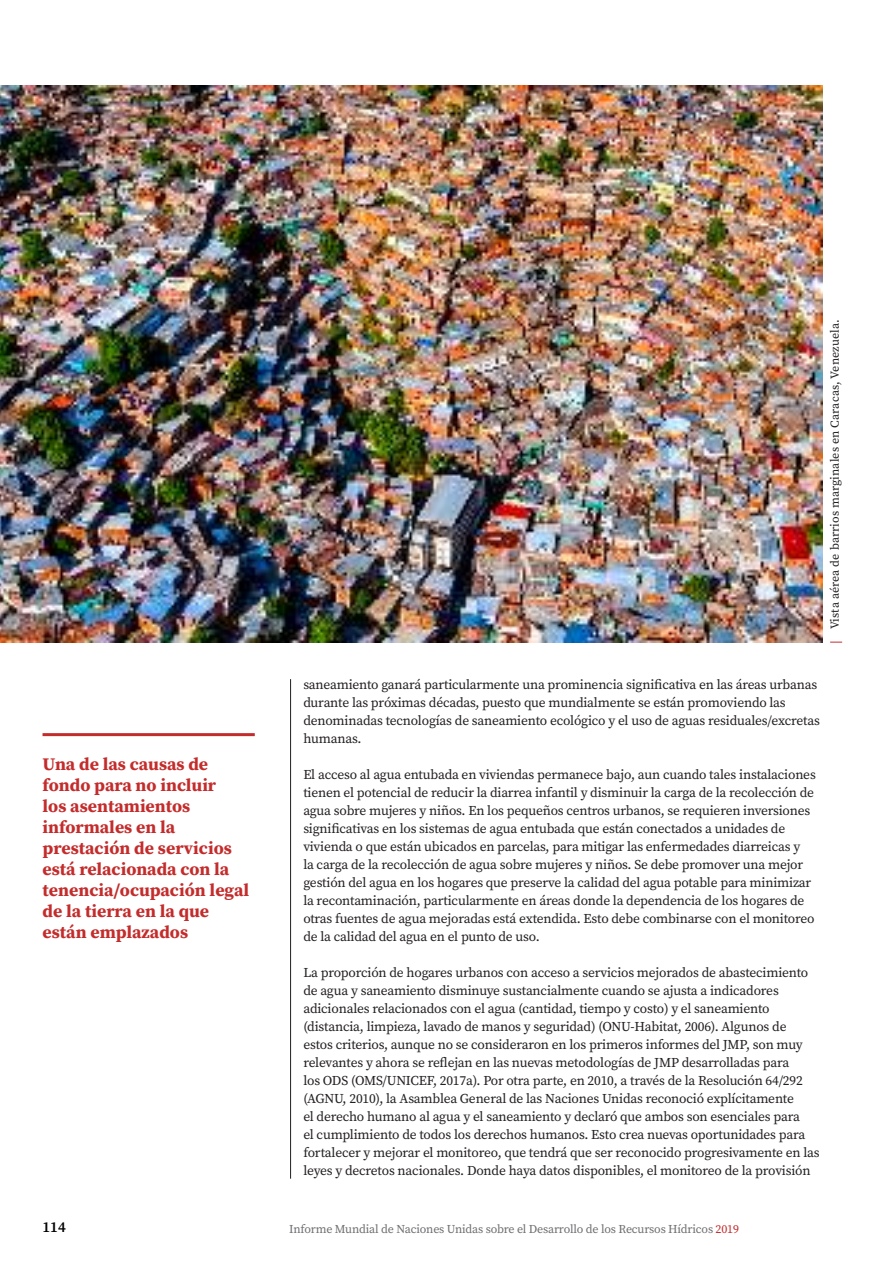
<style>
.page{position:relative;width:893px;height:1263px;background:#fff}
.page>*{position:absolute;margin:0;border:0;box-sizing:border-box;transform-origin:0 0}
.t1{font:700 17.7px/21px "Source Serif Pro";color:#c42c2c}
.t2{font:600 15px "Source Serif Pro";color:#000}
.t3{font:13.5px/18px "Source Serif Pro";letter-spacing:-.015em;color:#231f20}
.t4{font:12px "Source Serif Pro";letter-spacing:-.015em;color:#6d6e71}
.t5{font:12px "Source Serif Pro";letter-spacing:.01em;color:#231f20}
.s1{color:#c42c2c}
</style>
<div class="page">
<hr style="left:290px;top:679px;width:1px;height:500px;background:#231f20">
<hr style="left:43px;top:733px;width:212px;height:3px;background:#c42c2c">
<img style="left:0;top:85px;width:823px;height:557px">
<svg style="left:830px;top:642px;width:12px;height:1px"></svg>
<p class="t5" style="left:828px;top:629px;width:311px;rotate:-90deg">Vista aérea de barrios marginales en Caracas, Venezuela.</p>
<h1 class="t1" style="left:43px;top:754px;width:208px">Una de las causas de fondo para no incluir<br>los asentamientos informales en la prestación de servicios está relacionada con la tenencia/ocupación legal de la tierra en la que están emplazados</h1>
<p class="t3" style="left:303px;top:676px;width:518px">saneamiento ganará particularmente una prominencia significativa en las áreas urbanas durante las próximas décadas, puesto que mundialmente se están promoviendo las denominadas tecnologías de saneamiento ecológico y el uso de aguas residuales/excretas humanas.</p>
<p class="t3" style="left:303px;top:766px;width:514px">El acceso al agua entubada en viviendas permanece bajo, aun cuando tales instalaciones tienen el potencial de reducir la diarrea infantil y disminuir la carga de la recolección de agua sobre mujeres y niños. En los pequeños centros urbanos, se requieren inversiones significativas en los sistemas de agua entubada que están conectados a unidades de vivienda o que están ubicados en parcelas, para mitigar las enfermedades diarreicas y<br>la carga de la recolección de agua sobre mujeres y niños. Se debe promover una mejor gestión del agua en los hogares que preserve la calidad del agua potable para minimizar la recontaminación, particularmente en áreas donde la dependencia de los hogares de otras fuentes de agua mejoradas está extendida. Esto debe combinarse con el monitoreo de la calidad del agua en el punto de uso.</p>
<p class="t3" style="left:303px;top:964px;width:518px">La proporción de hogares urbanos con acceso a servicios mejorados de abastecimiento de agua y saneamiento disminuye sustancialmente cuando se ajusta a indicadores adicionales relacionados con el agua (cantidad, tiempo y costo) y el saneamiento (distancia, limpieza, lavado de manos y seguridad) (ONU-Habitat, 2006). Algunos de<br>estos criterios, aunque no se consideraron en los primeros informes del JMP, son muy relevantes y ahora se reflejan en las nuevas metodologías de JMP desarrolladas para<br>los ODS (OMS/UNICEF, 2017a). Por otra parte, en 2010, a través de la Resolución 64/292 (AGNU, 2010), la Asamblea General de las Naciones Unidas reconoció explícitamente<br>el derecho humano al agua y el saneamiento y declaró que ambos son esenciales para<br>el cumplimiento de todos los derechos humanos. Esto crea nuevas oportunidades para fortalecer y mejorar el monitoreo, que tendrá que ser reconocido progresivamente en las leyes y decretos nacionales. Donde haya datos disponibles, el monitoreo de la provisión</p>
<p class="t2" style="left:43px;top:1221px;width:25px">114</p>
<p class="t4" style="left:289px;top:1222px;width:451px">Informe Mundial de Naciones Unidas sobre el Desarrollo de los Recursos Hídricos <span class="s1">2019</span></p>
</div>
